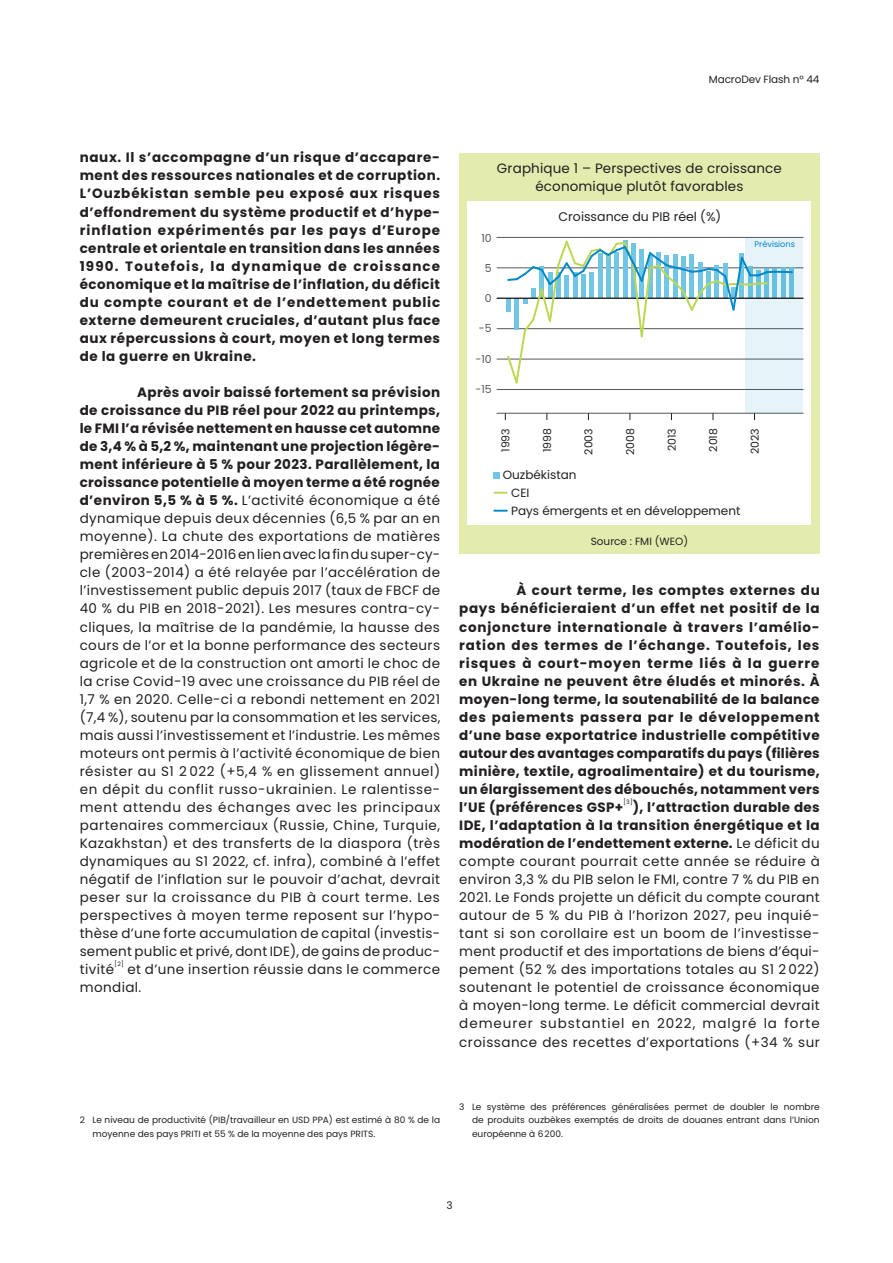
<style>
.page{position:relative;width:893px;height:1263px;background:#fff}
.page>*{position:absolute;margin:0;border:0;box-sizing:border-box;transform-origin:0 0}
.Texte_courant{font:13.5px/18px "Poppins";letter-spacing:.03em;color:#231f20;text-align:justify}
.Texte_courant-2{font:700 13.5px/18px "Poppins";letter-spacing:.03em;color:#231f20;text-align:justify}
.Titre_Graphiques{font:13.5px/18px "Poppins";letter-spacing:.01em;color:#231f20;text-align:center}
.t1{font:12.6px "Poppins";color:#231f20}
.Légende_Graphiques{font:12px/18px "Poppins";color:#231f20}
.t2{font:10.95px "Poppins";color:#231f20}
.t3{font:10.95px "Poppins";color:#57585a}
.Source_Graph{font:10.5px "Poppins";letter-spacing:-.01em;color:#231f20}
.t4{font:9px/13.5px "Poppins";color:#231f20}
.t5{font:8.25px "Poppins";color:#0089c7}
.Texte_courant-3{font:6.15px "Poppins";color:#231f20}
.s1{font-weight:700}
</style>
<div class="page">
<div style="left:459px;top:153px;width:361px;height:400px;background:#e3ecae"></div>
<div style="left:468px;top:201px;width:343px;height:324px;background:#fff"></div>
<div style="left:493px;top:472px;width:7px;height:7px;background:#72c6e5"></div>
<svg style="left:494px;top:492px;width:13px;height:2px"></svg>
<svg style="left:494px;top:510px;width:13px;height:2px"></svg>
<hr style="left:497px;top:413px;width:306px;height:1px;background:#57585a">
<hr style="left:497px;top:389px;width:306px;height:1px;background:#57585a">
<hr style="left:497px;top:359px;width:306px;height:1px;background:#57585a">
<hr style="left:497px;top:328px;width:306px;height:1px;background:#57585a">
<hr style="left:497px;top:268px;width:306px;height:1px;background:#57585a">
<hr style="left:497px;top:237px;width:306px;height:1px;background:#57585a">
<svg style="left:746px;top:238px;width:57px;height:175px;background:#deecf3"></svg>
<hr style="left:497px;top:298px;width:306px;height:1px;background:#231f20">
<svg style="left:506px;top:239px;width:286px;height:146px"></svg>
<p class="Source_Graph" style="left:709px;top:73px;width:112px">MacroDev Flash n° 44</p>
<p class="Texte_courant-2" style="left:80px;top:149px;width:362px">naux. Il s’accompagne d’un risque d’accapare&shy;ment des ressources nationales et de corruption.<br>L’Ouzbékistan semble peu exposé aux risques d’effondrement du système productif et d’hype&shy;rinflation expérimentés par les pays d’Europe centrale et orientale en transition dans les années 1990. Toutefois, la dynamique de croissance économique et la maîtrise de l’inflation, du déficit du compte courant et de l’endettement public externe demeurent cruciales, d’autant plus face aux répercussions à court, moyen et long termes de la guerre en Ukraine.</p>
<p class="Texte_courant" style="left:80px;top:383px;width:362px;text-indent:57px"><span class="s1">Après avoir baissé fortement sa prévision de croissance du PIB réel pour 2022 au printemps, le FMI l’a révisée nettement en hausse cet automne de 3,4 % à 5,2 %, maintenant une projection légère&shy;ment inférieure à 5 % pour 2023. Parallèlement, la croissance potentielle à moyen terme a été rognée d’environ 5,5 % à 5 %.</span> L’activité économique a été dynamique depuis deux décennies (6,5 % par an en moyenne). La chute des exportations de matières premières en 2014-2016 en lien avec la fin du super-cy&shy;cle (2003-2014) a été relayée par l’accélération de l’investissement public depuis 2017 (taux de FBCF de 40 % du PIB en 2018-2021). Les mesures contra-cy&shy;cliques, la maîtrise de la pandémie, la hausse des cours de l’or et la bonne performance des secteurs agricole et de la construction ont amorti le choc de la crise Covid-19 avec une croissance du PIB réel de 1,7 % en 2020. Celle-ci a rebondi nettement en 2021 (7,4 %), soutenu par la consommation et les services, mais aussi l’investissement et l’industrie. Les mêmes moteurs ont permis à l’activité économique de bien résister au S1 2 022 (+5,4 % en glissement annuel) en dépit du conflit russo-ukrainien. Le ralentisse&shy;ment attendu des échanges avec les principaux partenaires commerciaux (Russie, Chine, Turquie, Kazakhstan) et des transferts de la diaspora (très dynamiques au S1 2022, cf. infra), combiné à l’effet négatif de l’inflation sur le pouvoir d’achat, devrait peser sur la croissance du PIB à court terme. Les perspectives à moyen terme reposent sur l’hypo&shy;thèse d’une forte accumulation de capital (investis&shy;sement public et privé, dont IDE), de gains de produc&shy;tivité</p>
<p class="Texte_courant-3" style="left:115px;top:960px;width:11px">[2]</p>
<p class="Texte_courant" style="left:80px;top:961px;width:362px;text-indent:48px">et d’une insertion réussie dans le commerce mondial.</p>
<p class="Titre_Graphiques" style="left:497px;top:159px;width:286px">Graphique 1 – Perspectives de croissance économique plutôt favorables</p>
<p class="t3" style="left:481px;top:231px;width:12px">10</p>
<p class="t3" style="left:485px;top:261px;width:8px">5</p>
<p class="t3" style="left:485px;top:292px;width:8px">0</p>
<p class="t3" style="left:479px;top:322px;width:14px">-5</p>
<p class="t3" style="left:475px;top:353px;width:18px">-10</p>
<p class="t3" style="left:475px;top:383px;width:18px">-15</p>
<p class="t1" style="left:559px;top:209px;width:164px">Croissance du PIB réel (%)</p>
<p class="t5" style="left:754px;top:239px;width:42px">Prévisions</p>
<p class="t2" style="left:499px;top:452px;width:25px;rotate:-90deg">1993</p>
<p class="t2" style="left:541px;top:452px;width:26px;rotate:-90deg">1998</p>
<p class="t2" style="left:582px;top:455px;width:28px;rotate:-90deg">2003</p>
<p class="t2" style="left:624px;top:455px;width:28px;rotate:-90deg">2008</p>
<p class="t2" style="left:665px;top:451px;width:25px;rotate:-90deg">2013</p>
<p class="t2" style="left:707px;top:452px;width:25px;rotate:-90deg">2018</p>
<p class="t2" style="left:749px;top:454px;width:27px;rotate:-90deg">2023</p>
<p class="Légende_Graphiques" style="left:511px;top:466px;width:67px;text-indent:-8px">Ouzbékistan<br>CEI</p>
<p class="Légende_Graphiques" style="left:511px;top:502px;width:231px">Pays émergents et en développement</p>
<p class="Source_Graph" style="left:591px;top:535px;width:99px">Source : FMI (WEO)</p>
<p class="Texte_courant-2" style="left:459px;top:582px;width:362px;text-indent:57px">À court terme, les comptes externes du pays bénéficieraient d’un effet net positif de la conjoncture internationale à travers l’amélio&shy;ration des termes de l’échange. Toutefois, les risques à court-moyen terme liés à la guerre en Ukraine ne peuvent être éludés et minorés. À moyen-long terme, la soutenabilité de la balance des paiements passera par le développement d’une base exportatrice industrielle compétitive autour des avantages comparatifs du pays (filières minière, textile, agroalimentaire) et du tourisme, un élargissement des débouchés, notamment vers l’UE (préférences GSP+</p>
<p class="Texte_courant-3" style="left:623px;top:798px;width:11px">[3]</p>
<p class="Texte_courant" style="left:459px;top:798px;width:362px;text-indent:174px"><span class="s1">), l’attraction durable des IDE, l’adaptation à la transition énergétique et la modération de l’endettement externe.</span> Le déficit du compte courant pourrait cette année se réduire à environ 3,3 % du PIB selon le FMI, contre 7 % du PIB en 2021. Le Fonds projette un déficit du compte courant autour de 5 % du PIB à l’horizon 2027, peu inquié&shy;tant si son corollaire est un boom de l’investisse&shy;ment productif et des importations de biens d’équi&shy;pement (52 % des importations totales au S1 2 022) soutenant le potentiel de croissance économique à moyen-long terme. Le déficit commercial devrait demeurer substantiel en 2022, malgré la forte croissance des recettes d’exportations (+34 % sur</p>
<p class="t4" style="left:92px;top:1113px;width:349px;text-indent:-13px">2 Le niveau de productivité (PIB/travailleur en USD PPA) est estimé à 80 % de la moyenne des pays PRITI et 55 % de la moyenne des pays PRITS.</p>
<p class="t4" style="left:472px;top:1100px;width:349px;text-align:justify;text-indent:-13px">3 Le système des préférences généralisées permet de doubler le nombre de produits ouzbèkes exemptés de droits de douanes entrant dans l’Union européenne à 6200.</p>
<p class="Source_Graph" style="left:447px;top:1199px;width:8px">3</p>
</div>
